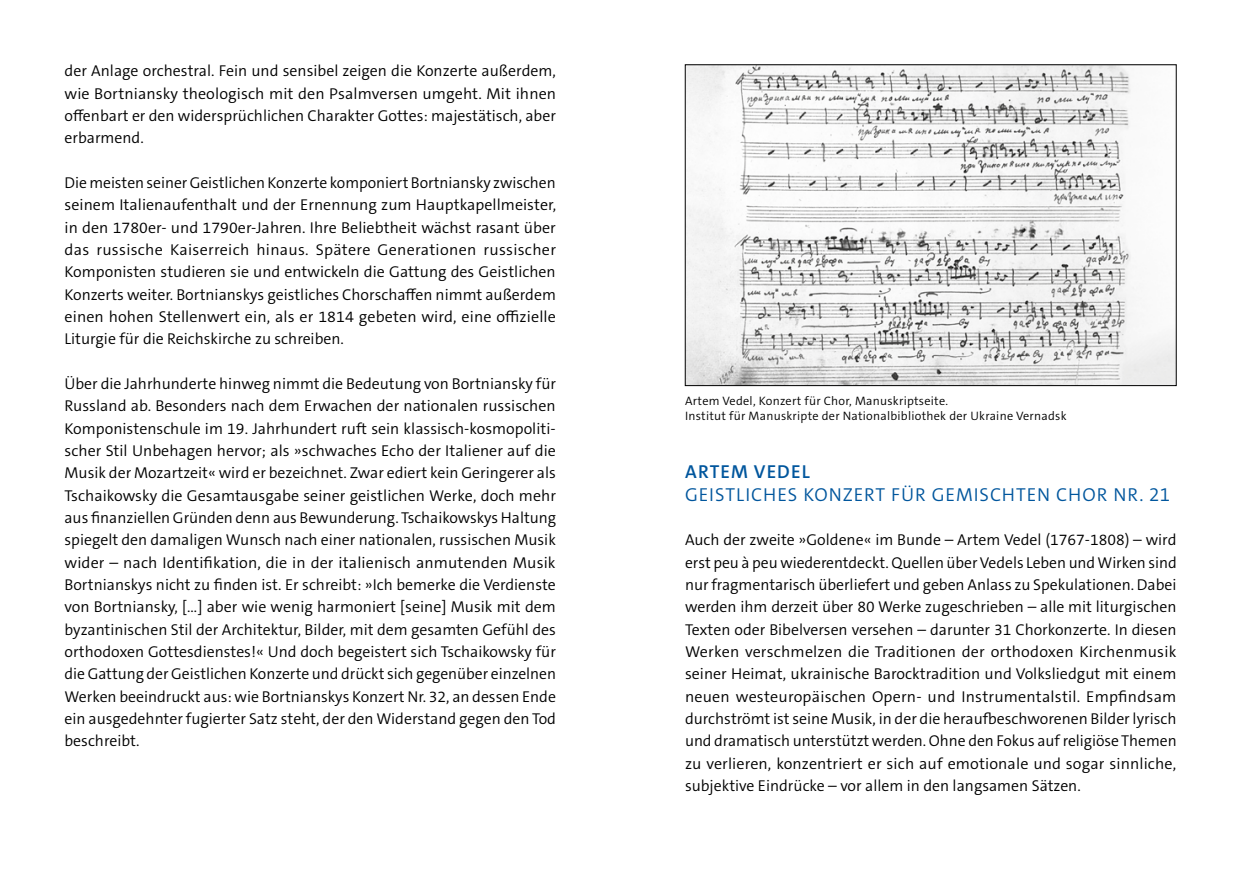
<style>
.page{position:relative;width:1241px;height:869px;background:#fff}
.page>*{position:absolute;margin:0;border:0;box-sizing:border-box;transform-origin:0 0}
.t1{font:300 18.9px "The Sans C5";letter-spacing:.05em;color:#00569d}
.t2{font:600 18.9px "The Sans C5";letter-spacing:.055em;color:#00569d}
.t3{font:300 15.75px/22.4px "The Sans C5";color:#000;text-align:justify}
.t4{font:300 12.25px/15.8px "The Sans C5";letter-spacing:.02em;color:#000}
</style>
<div class="page">
<img style="left:687px;top:66px;width:487px;height:317px">
<div style="left:685px;top:64px;width:491px;height:321px;border:1px solid #000"></div>
<p class="t3" style="left:64px;top:60px;width:493px">der Anlage orchestral. Fein und sensibel zeigen die Konzerte außerdem, wie Bortniansky theologisch mit den Psalmversen umgeht. Mit ihnen offenbart er den widersprüchlichen Charakter Gottes: majestätisch, aber erbarmend.</p>
<p class="t3" style="left:64px;top:171px;width:493px">Die meisten seiner Geistlichen Konzerte komponiert Bortniansky zwischen seinem Italienaufenthalt und der Ernennung zum Hauptkapellmeister, in den 1780er- und 1790er-Jahren. Ihre Beliebtheit wächst rasant über das russische Kaiserreich hinaus. Spätere Generationen russischer Komponisten studieren sie und entwickeln die Gattung des Geistlichen Konzerts weiter. Bortnianskys geistliches Chorschaffen nimmt außerdem einen hohen Stellenwert ein, als er 1814 gebeten wird, eine offizielle Liturgie für die Reichskirche zu schreiben.</p>
<p class="t3" style="left:64px;top:372px;width:493px">Über die Jahrhunderte hinweg nimmt die Bedeutung von Bortniansky für Russland ab. Besonders nach dem Erwachen der nationalen russischen Komponistenschule im 19. Jahrhundert ruft sein klassisch-kosmopoliti&shy;scher Stil Unbehagen hervor; als »schwaches Echo der Italiener auf die Musik der Mozartzeit« wird er bezeichnet. Zwar ediert kein Geringerer als Tschaikowsky die Gesamtausgabe seiner geistlichen Werke, doch mehr aus finanziellen Gründen denn aus Bewunderung. Tschaikowskys Haltung spiegelt den damaligen Wunsch nach einer nationalen, russischen Musik wider – nach Identifikation, die in der italienisch anmutenden Musik Bortnianskys nicht zu finden ist. Er schreibt: »Ich bemerke die Verdienste von Bortniansky, [...] aber wie wenig harmoniert [seine] Musik mit dem byzantinischen Stil der Architektur, Bilder, mit dem gesamten Gefühl des orthodoxen Gottesdienstes!« Und doch begeistert sich Tschaikowsky für die Gattung der Geistlichen Konzerte und drückt sich gegenüber einzelnen Werken beeindruckt aus: wie Bortnianskys Konzert Nr. 32, an dessen Ende ein ausgedehnter fugierter Satz steht, der den Widerstand gegen den Tod beschreibt.</p>
<p class="t4" style="left:685px;top:392px;width:383px">Artem Vedel, Konzert für Chor, Manuskriptseite.<br>Institut für Manuskripte der Nationalbibliothek der Ukraine Vernadsk</p>
<p class="t2" style="left:685px;top:459px;width:126px">ARTEM VEDEL</p>
<p class="t1" style="left:685px;top:482px;width:486px">GEISTLICHES KONZERT FÜR GEMISCHTEN CHOR NR. 21</p>
<p class="t3" style="left:685px;top:528px;width:493px">Auch der zweite »Goldene« im Bunde – Artem Vedel (1767-1808) – wird erst peu à peu wiederentdeckt. Quellen über Vedels Leben und Wirken sind nur fragmentarisch überliefert und geben Anlass zu Spekulationen. Dabei werden ihm derzeit über 80 Werke zugeschrieben – alle mit liturgischen Texten oder Bibelversen versehen – darunter 31 Chorkonzerte. In diesen Werken verschmelzen die Traditionen der orthodoxen Kirchenmusik seiner Heimat, ukrainische Barocktradition und Volksliedgut mit einem neuen westeuropäischen Opern- und Instrumentalstil. Empfindsam durchströmt ist seine Musik, in der die heraufbeschworenen Bilder lyrisch und dramatisch unterstützt werden. Ohne den Fokus auf religiöse Themen zu verlieren, konzentriert er sich auf emotionale und sogar sinnliche, subjektive Eindrücke – vor allem in den langsamen Sätzen.</p>
</div>
